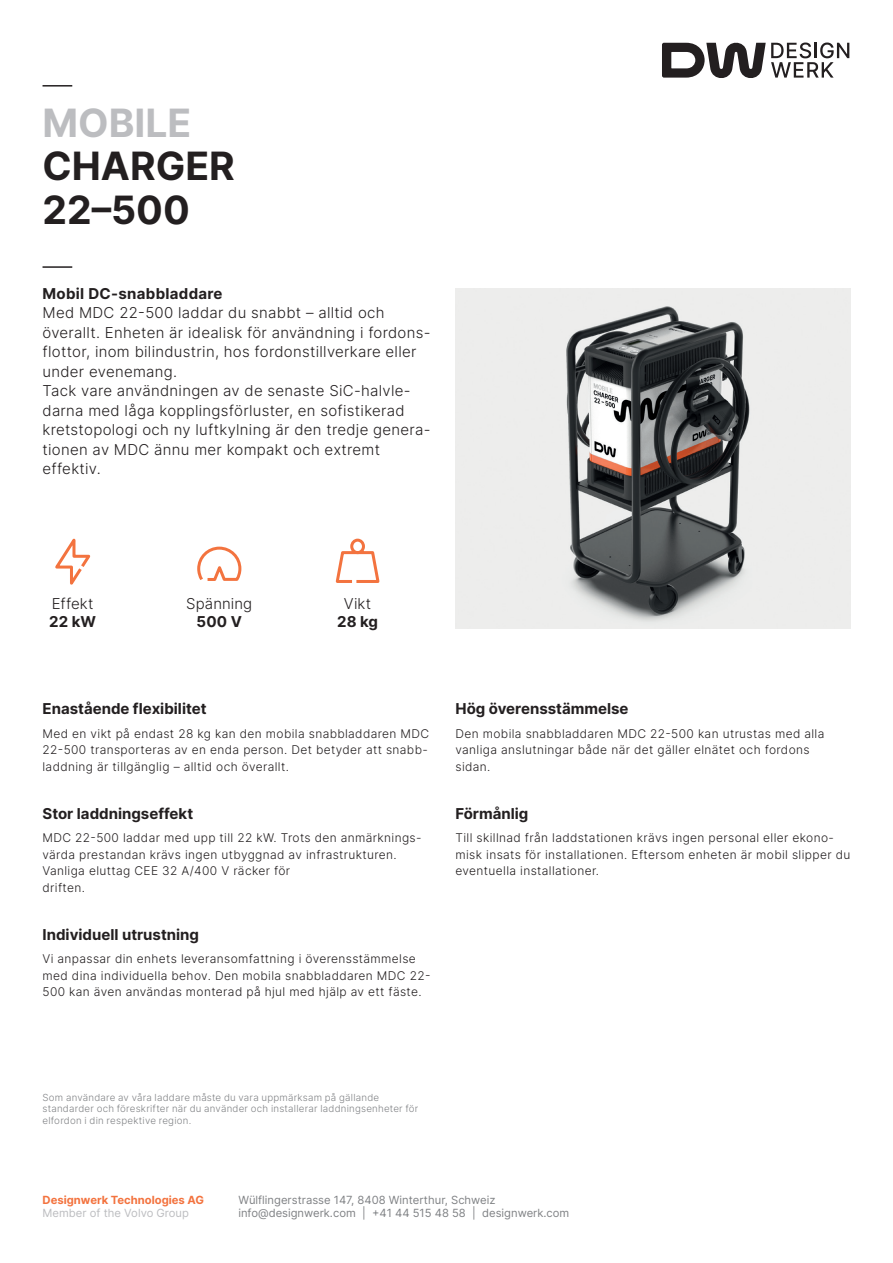
<style>
.page{position:relative;width:893px;height:1263px;background:#fff}
.page>*{position:absolute;margin:0;border:0;box-sizing:border-box;transform-origin:0 0}
.t1{font:700 39px/43.5px "Inter";color:#231f20}
.t2{font:700 39px "Inter";color:#bcbdc0}
.t3{font:300 15px/19.5px "Inter";letter-spacing:.02em;color:#231f20}
.t4{font:700 15px "Inter";color:#231f20}
.t5{font:700 15px "Inter";letter-spacing:.02em;color:#231f20}
.t6{font:300 12px/16.5px "Inter";letter-spacing:.03em;color:#231f20}
.t7{font:11.25px/13.5px "Inter";color:#808285}
.t8{font:700 11.25px "Inter";color:#f3733f}
.t9{font:11.25px "Inter";color:#bcbdc0}
.t10{font:300 9.75px/11.7px "Inter";letter-spacing:.025em;color:#808285}
</style>
<div class="page">
<hr style="left:43px;top:85px;width:29px;height:2px;background:#231f20">
<hr style="left:43px;top:266px;width:29px;height:2px;background:#231f20">
<svg style="left:662px;top:42px;width:187px;height:36px"></svg>
<svg style="left:55px;top:538px;width:36px;height:47px"></svg>
<svg style="left:197px;top:546px;width:45px;height:35px"></svg>
<svg style="left:335px;top:538px;width:45px;height:45px"></svg>
<img style="left:455px;top:288px;width:395px;height:340px">
<h1 class="t2" style="left:43px;top:94px;width:150px">MOBILE</h1>
<h1 class="t1" style="left:43px;top:143px;width:194px">CHARGER<br>22–500</h1>
<p class="t5" style="left:43px;top:282px;width:182px">Mobil DC-snabbladdare</p>
<p class="t3" style="left:43px;top:302px;width:390px">Med MDC 22-500 laddar du snabbt – alltid och överallt. Enheten är idealisk för användning i fordons&shy;flottor, inom bilindustrin, hos fordonstillverkare eller under evenemang.<br>Tack vare användningen av de senaste SiC-halvle&shy;darna med låga kopplingsförluster, en sofistikerad kretstopologi och ny luftkylning är den tredje genera&shy;tionen av MDC ännu mer kompakt och extremt effektiv.</p>
<p class="t3" style="left:52px;top:593px;width:43px">Effekt</p>
<p class="t4" style="left:49px;top:610px;width:48px">22 kW</p>
<p class="t3" style="left:186px;top:593px;width:68px">Spänning</p>
<p class="t4" style="left:197px;top:610px;width:47px">500 V</p>
<p class="t3" style="left:344px;top:593px;width:29px">Vikt</p>
<p class="t4" style="left:337px;top:610px;width:42px">28 kg</p>
<p class="t4" style="left:43px;top:698px;width:166px">Enastående flexibilitet</p>
<p class="t6" style="left:43px;top:725px;width:388px;text-align:justify">Med en vikt på endast 28 kg kan den mobila snabbladdaren MDC 22-500 transporteras av en enda person. Det betyder att snabb&shy;laddning är tillgänglig – alltid och överallt.</p>
<p class="t4" style="left:43px;top:802px;width:152px">Stor laddningseffekt</p>
<p class="t6" style="left:43px;top:829px;width:380px">MDC 22-500 laddar med upp till 22 kW. Trots den anmärknings&shy;värda prestandan krävs ingen utbyggnad av infrastrukturen.<br>Vanliga eluttag CEE 32 A/400 V räcker för<br>driften.</p>
<p class="t4" style="left:43px;top:923px;width:158px">Individuell utrustning</p>
<p class="t6" style="left:43px;top:950px;width:389px">Vi anpassar din enhets leveransomfattning i överensstämmelse med dina individuella behov. Den mobila snabbladdaren MDC 22-<br>500 kan även användas monterad på hjul med hjälp av ett fäste.</p>
<p class="t4" style="left:455px;top:698px;width:175px">Hög överensstämmelse</p>
<p class="t6" style="left:455px;top:725px;width:370px">Den mobila snabbladdaren MDC 22-500 kan utrustas med alla vanliga anslutningar både när det gäller elnätet och fordons sidan.</p>
<p class="t4" style="left:455px;top:802px;width:74px">Förmånlig</p>
<p class="t6" style="left:455px;top:829px;width:396px">Till skillnad från laddstationen krävs ingen personal eller ekono&shy;misk insats för installationen. Eftersom enheten är mobil slipper du eventuella installationer.</p>
<p class="t10" style="left:43px;top:1091px;width:377px">Som användare av våra laddare måste du vara uppmärksam på gällande standarder och föreskrifter när du använder och installerar laddningsenheter för elfordon i din respektive region.</p>
<p class="t8" style="left:43px;top:1192px;width:163px">Designwerk Technologies AG</p>
<p class="t9" style="left:43px;top:1205px;width:148px">Member of the Volvo Group</p>
<p class="t7" style="left:238px;top:1193px;width:333px">Wülflingerstrasse 147, 8408 Winterthur, Schweiz info@designwerk.com | +41 44 515 48 58 | designwerk.com</p>
</div>
